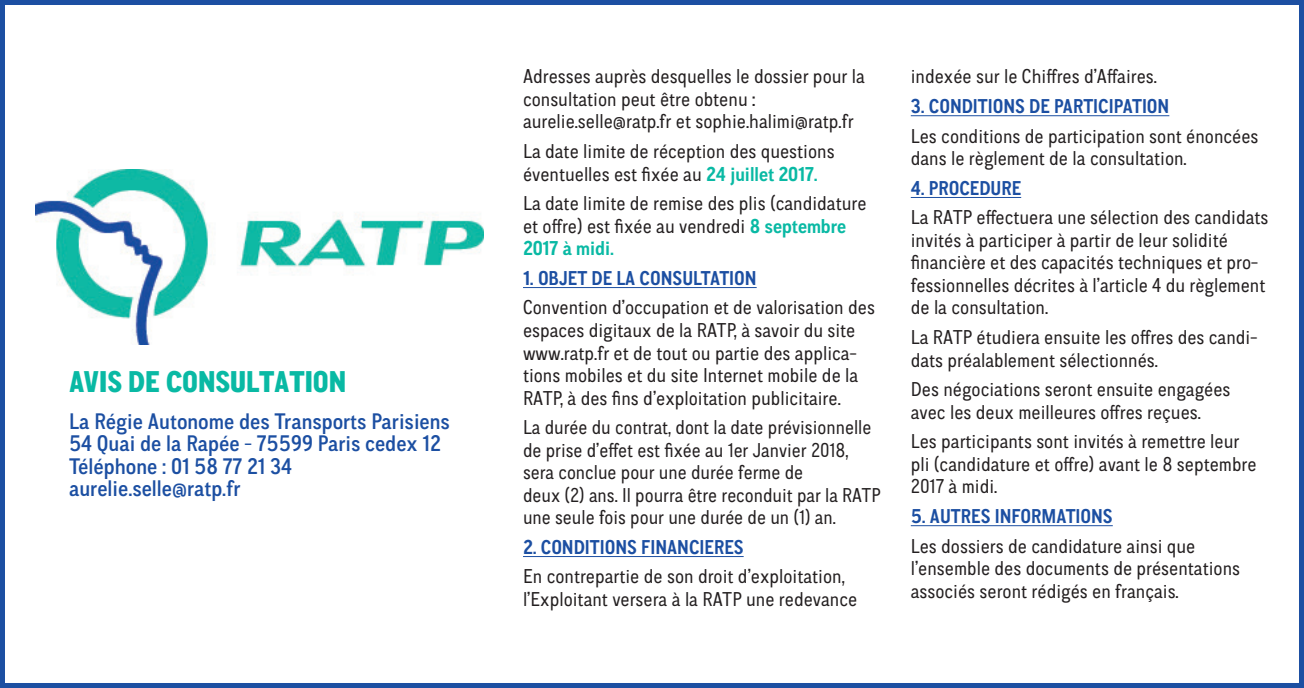
<style>
.page{position:relative;width:1304px;height:688px;background:#fff}
.page>*{position:absolute;margin:0;border:0;box-sizing:border-box;transform-origin:0 0}
.t1{font:800 30px "CA Normal";letter-spacing:-.005em;color:#09b9a4}
.t2{font:500 22.5px/22.5px "CA Normal";color:#1c4fa2}
.t3{font:20px/22.5px "CA Normal";color:#231f20}
.t4{font:700 20px "CA Normal";color:#1c4fa2}
.s1{font-weight:700;color:#09b9a4}
</style>
<div class="page">
<hr style="left:523px;top:287px;width:234px;height:1px;background:#1c4fa2">
<hr style="left:523px;top:556px;width:221px;height:1px;background:#1c4fa2">
<hr style="left:911px;top:115px;width:258px;height:1px;background:#1c4fa2">
<hr style="left:911px;top:197px;width:110px;height:1px;background:#1c4fa2">
<hr style="left:911px;top:525px;width:202px;height:1px;background:#1c4fa2">
<img style="left:35px;top:169px;width:449px;height:175px">
<div style="left:0;top:0;width:1304px;height:687px;border:5px solid #1c4fa2"></div>
<h1 class="t1" style="left:69px;top:360px;width:279px">AVIS DE CONSULTATION</h1>
<p class="t2" style="left:69px;top:409px;width:382px">La Régie Autonome des Transports Parisiens<br>54 Quai de la Rapée - 75599 Paris cedex 12<br>Téléphone : 01 58 77 21 34 aurelie.selle@ratp.fr</p>
<p class="t3" style="left:523px;top:65px;width:343px">Adresses auprès desquelles le dossier pour la consultation peut être obtenu : aurelie.selle@ratp.fr et sophie.halimi@ratp.fr</p>
<p class="t3" style="left:523px;top:139px;width:313px">La date limite de réception des questions éventuelles est fixée au <span class="s1">24 juillet 2017.</span></p>
<p class="t3" style="left:523px;top:191px;width:345px">La date limite de remise des plis (candidature et offre) est fixée au vendredi <span class="s1">8 septembre<br>2017 à midi.</span></p>
<p class="t4" style="left:523px;top:264px;width:235px">1. OBJET DE LA CONSULTATION</p>
<p class="t3" style="left:523px;top:296px;width:354px">Convention d’occupation et de valorisation des espaces digitaux de la RATP, à savoir du site www.ratp.fr et de tout ou partie des applica&shy;tions mobiles et du site Internet mobile de la RATP, à des fins d’exploitation publicitaire.</p>
<p class="t3" style="left:523px;top:415px;width:359px">La durée du contrat, dont la date prévisionnelle de prise d’effet est fixée au 1er Janvier 2018, sera conclue pour une durée ferme de<br>deux (2) ans. Il pourra être reconduit par la RATP une seule fois pour une durée de un (1) an.</p>
<p class="t4" style="left:523px;top:533px;width:222px">2. CONDITIONS FINANCIERES</p>
<p class="t3" style="left:523px;top:564px;width:336px">En contrepartie de son droit d’exploitation, l’Exploitant versera à la RATP une redevance</p>
<p class="t3" style="left:911px;top:65px;width:248px">indexée sur le Chiffres d’Affaires.</p>
<p class="t4" style="left:911px;top:92px;width:260px">3. CONDITIONS DE PARTICIPATION</p>
<p class="t3" style="left:911px;top:124px;width:349px">Les conditions de participation sont énoncées dans le règlement de la consultation.</p>
<p class="t4" style="left:911px;top:174px;width:112px">4. PROCEDURE</p>
<p class="t3" style="left:911px;top:206px;width:359px">La RATP effectuera une sélection des candidats invités à participer à partir de leur solidité financière et des capacités techniques et pro&shy;fessionnelles décrites à l’article 4 du règlement de la consultation.</p>
<p class="t3" style="left:911px;top:325px;width:348px">La RATP étudiera ensuite les offres des candi&shy;dats préalablement sélectionnés.</p>
<p class="t3" style="left:911px;top:377px;width:321px">Des négociations seront ensuite engagées avec les deux meilleures offres reçues.</p>
<p class="t3" style="left:911px;top:429px;width:347px">Les participants sont invités à remettre leur pli (candidature et offre) avant le 8 septembre<br>2017 à midi.</p>
<p class="t4" style="left:911px;top:502px;width:204px">5. AUTRES INFORMATIONS</p>
<p class="t3" style="left:911px;top:533px;width:331px">Les dossiers de candidature ainsi que l’ensemble des documents de présentations associés seront rédigés en français.</p>
</div>
